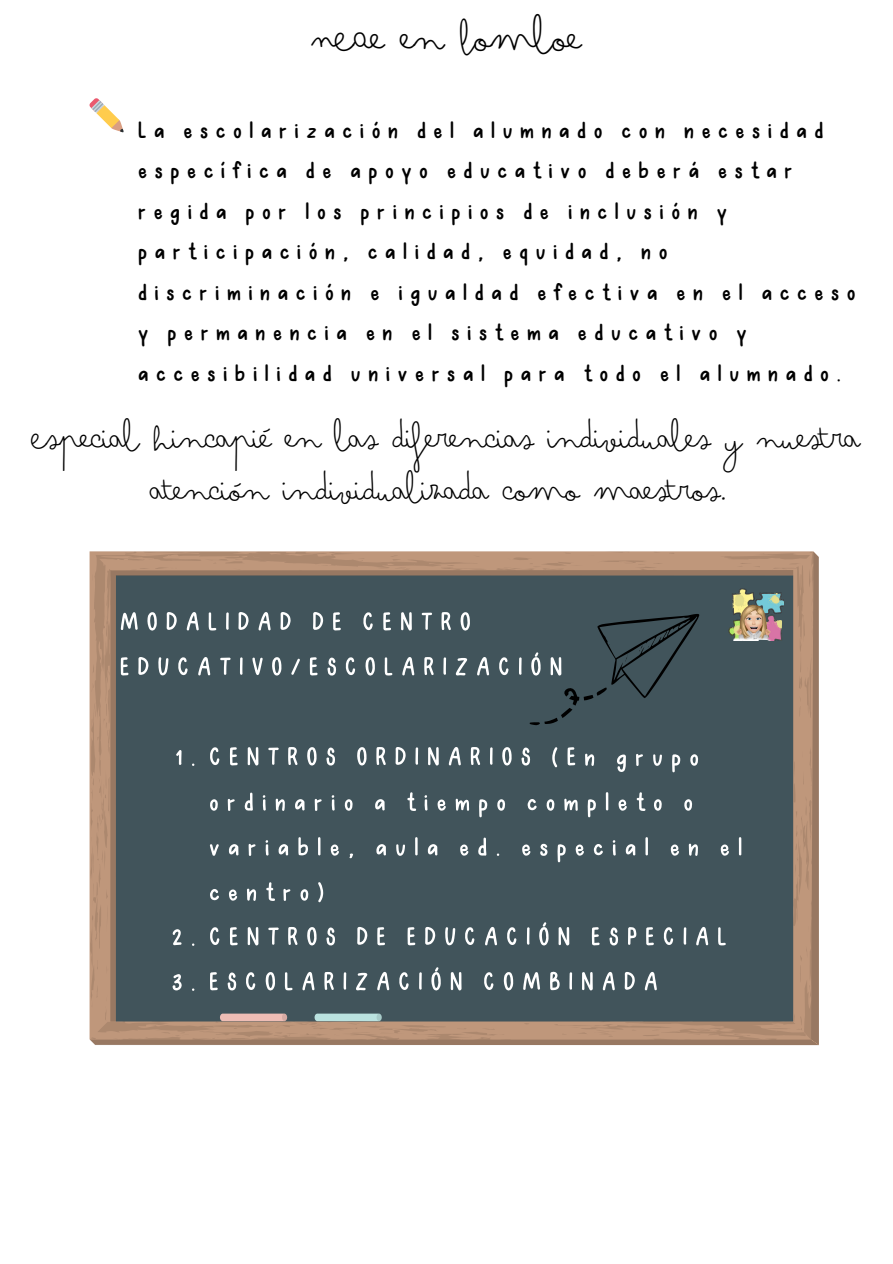
<style>
.page{position:relative;width:893px;height:1264px;background:#fff}
.page>*{position:absolute;margin:0;border:0;box-sizing:border-box;transform-origin:0 0}
.t1{font:52.5px/45px "Better Together Spaced";color:#fff}
.t2{font:48px/40.5px "Better Together Spaced";color:#000}
.t3{font:45.15px "Bimbo Finetip";color:#000}
.t4{font:37.5px/51.8px "Bimbo Finetip";color:#000;text-align:center}
</style>
<div class="page">
<svg style="left:89px;top:98px;width:35px;height:35px"></svg>
<svg style="left:90px;top:551px;width:728px;height:494px;background:#545d5e"></svg>
<img style="left:726px;top:586px;width:57px;height:54px">
<svg style="left:529px;top:614px;width:170px;height:111px;background:#3c4d54"></svg>
<p class="t3" style="left:312px;top:8px;width:271px">NEAe en Lomloe</p>
<p class="t2" style="left:139px;top:105px;width:726px">La escolarización del alumnado con necesidad específica de apoyo educativo deberá estar regida por los principios de inclusión y participación, calidad, equidad, no discriminación e igualdad efectiva en el acceso y permanencia en el sistema educativo y accesibilidad universal para todo el alumnado.</p>
<p class="t4" style="left:32px;top:409px;width:829px">Especial hincapié en las diferencias individuales y nuestra atención individualizada como maestros.</p>
<p class="t1" style="left:121px;top:595px;width:452px">MODALIDAD DE CENTRO<br>EDUCATIVO/ESCOLARIZACIÓN</p>
<p class="t1" style="left:210px;top:729px;width:543px;text-indent:-34px">1.CENTROS ORDINARIOS (En grupo ordinario a tiempo completo o variable, aula ed. especial en el centro)</p>
<p class="t1" style="left:173px;top:909px;width:564px">2.CENTROS DE EDUCACIÓN ESPECIAL</p>
<p class="t1" style="left:172px;top:954px;width:495px">3.ESCOLARIZACIÓN COMBINADA</p>
</div>
